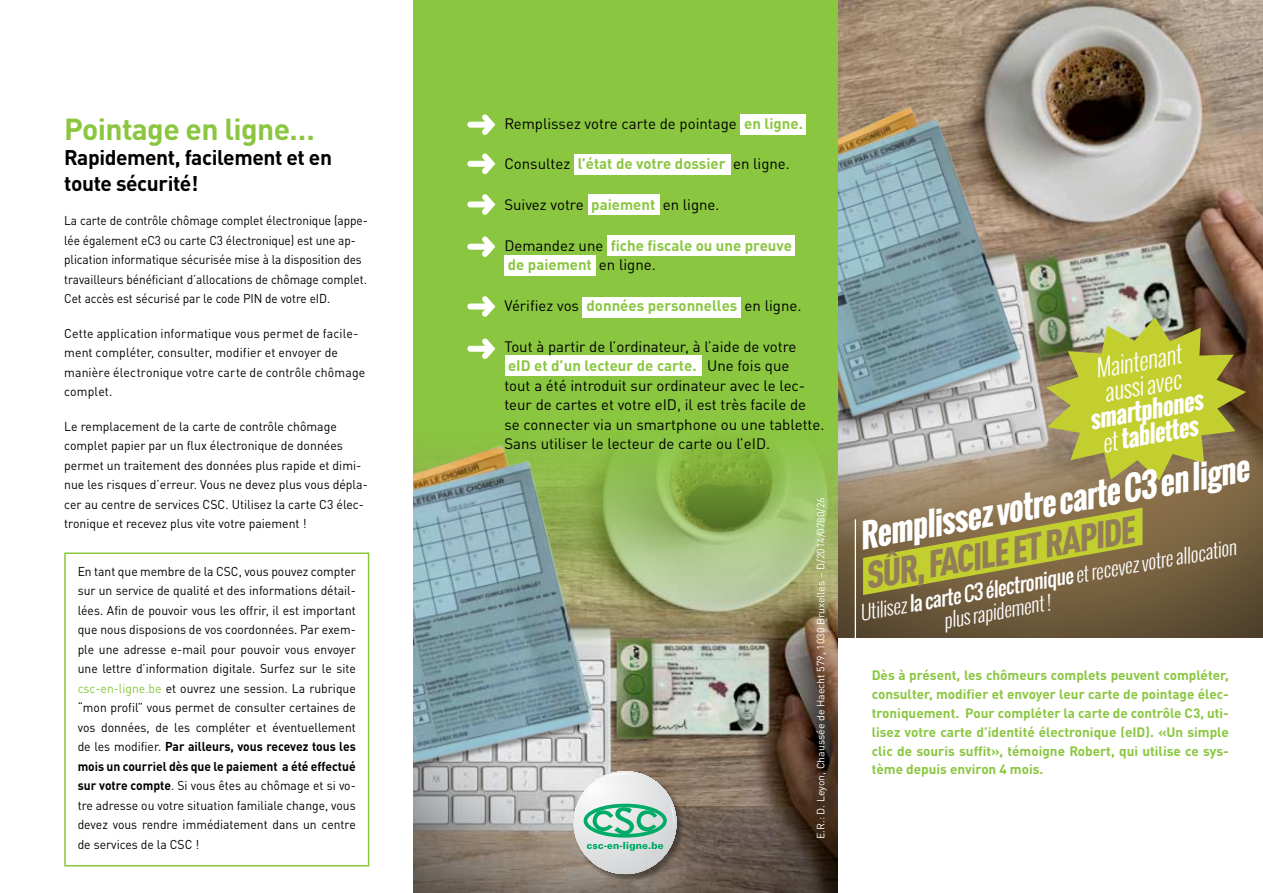
<style>
.page{position:relative;width:1263px;height:893px;background:#fff}
.page>*{position:absolute;margin:0;border:0;box-sizing:border-box;transform-origin:0 0}
.t1{font:italic 900 condensed 37.35px "DINOT";color:#937d57}
.t2{font:italic 700 32.1px "Oswald";color:#fff}
.t3{font:700 30px "DINOT";letter-spacing:-.02em;color:#8ac63f}
.t4{font:italic 700 23.7px/24.8px "Oswald";color:#fff;text-align:center}
.t5{font:italic 300 23.7px/24.8px "Oswald";color:#fff}
.t6{font:700 21px/25.5px "DINOT";letter-spacing:-.02em;color:#000}
.t7{font:italic 300 19.65px/22px "Oswald";color:#fff}
.t8{font:15px/19.5px "DINOT";color:#000}
.t9{font:700 15px/19.5px "DINOT";color:#8ac63f}
.t10{font:700 13.5px/18.8px "DINOT";color:#8ac63f;text-align:justify}
.t11{font:12.75px/19.5px "DINOT";color:#000;text-align:justify;scale:.95 1}
.t12{font:12.75px/19.5px "DINOT";color:#000;scale:.96 1}
.t13{font:12.75px/19.5px "DINOT";color:#000;scale:.93 1}
.t14{font:10.5px "DINOT";color:#fff}
.s1{color:#8ac63f}
.s2{font-weight:700}
.s3{font-weight:700;color:#8ac63f}
.s4{font-weight:400;color:#000}
.s5{font-weight:300}
.s6{font-weight:400}
</style>
<div class="page">
<img style="left:838px;top:0;width:425px;height:333px">
<img style="left:838px;top:333px;width:425px;height:305px">
<img style="left:838px;top:437px;width:163px;height:122px">
<img style="left:838px;top:98px;width:183px;height:13px">
<img style="left:838px;top:111px;width:193px;height:316px">
<div style="left:412px;top:0;width:426px;height:893px;background:#8ac63f"></div>
<div style="left:741px;top:114px;width:65px;height:21px;background:#fff"></div>
<img style="left:412px;top:429px;width:426px;height:216px">
<img style="left:412px;top:645px;width:426px;height:248px">
<div style="left:573px;top:771px;width:112px;height:112px;background:#000;opacity:.4"></div>
<svg style="left:574px;top:771px;width:102px;height:103px;background:#b3cabf"></svg>
<img style="left:412px;top:438px;width:180px;height:16px">
<img style="left:412px;top:454px;width:189px;height:322px">
<hr style="left:64px;top:552px;width:305px;height:2px;background:#8ac63f">
<hr style="left:64px;top:554px;width:2px;height:311px;background:#8ac63f">
<hr style="left:368px;top:554px;width:1px;height:311px;background:#8ac63f">
<hr style="left:64px;top:865px;width:305px;height:1px;background:#8ac63f">
<div style="left:574px;top:154px;width:156px;height:21px;background:#fff"></div>
<div style="left:588px;top:194px;width:72px;height:21px;background:#fff"></div>
<div style="left:504px;top:256px;width:92px;height:20px;background:#fff"></div>
<div style="left:505px;top:355px;width:196px;height:21px;background:#fff"></div>
<div style="left:583px;top:297px;width:158px;height:20px;background:#fff"></div>
<div style="left:607px;top:235px;width:188px;height:20px;background:#fff"></div>
<svg style="left:467px;top:114px;width:28px;height:21px"></svg>
<svg style="left:467px;top:153px;width:28px;height:21px"></svg>
<svg style="left:467px;top:194px;width:28px;height:21px"></svg>
<svg style="left:467px;top:236px;width:28px;height:21px"></svg>
<svg style="left:467px;top:338px;width:28px;height:21px"></svg>
<svg style="left:467px;top:296px;width:28px;height:21px"></svg>
<hr style="left:855px;top:519px;width:1px;height:193px;background:#fff">
<svg style="left:863px;top:508px;width:279px;height:87px;background:#9d953d"></svg>
<svg style="left:1046px;top:317px;width:200px;height:163px;background:#aaaa43"></svg>
<h3 class="t3" style="left:64px;top:109px;width:252px">Pointage en ligne…</h3>
<h3 class="t6" style="left:64px;top:144px;width:269px">Rapidement, facilement et en toute sécurité!</h3>
<p class="t13" style="left:64px;top:211px;width:328px">La carte de contrôle chômage complet électronique (appe&shy;lée également eC3 ou carte C3 électronique) est une ap&shy;plication informatique sécurisée mise à la disposition des travailleurs bénéficiant d’allocations de chômage complet.<br>Cet accès est sécurisé par le code PIN de votre eID.</p>
<p class="t12" style="left:64px;top:323px;width:315px">Cette application informatique vous permet de facile&shy;ment compléter, consulter, modifier et envoyer de manière électronique votre carte de contrôle chômage complet.</p>
<p class="t12" style="left:64px;top:416px;width:318px">Le remplacement de la carte de contrôle chômage complet papier par un flux électronique de données permet un traitement des données plus rapide et dimi&shy;nue les risques d’erreur. Vous ne devez plus vous dépla&shy;cer au centre de services CSC. Utilisez la carte C3 élec&shy;tronique et recevez plus vite votre paiement !</p>
<p class="t11" style="left:78px;top:561px;width:294px">En tant que membre de la CSC, vous pouvez compter sur un service de qualité et des informations détail&shy;lées. Afin de pouvoir vous les offrir, il est important que nous disposions de vos coordonnées. Par exem&shy;ple une adresse e-mail pour pouvoir vous envoyer une lettre d’information digitale. Surfez sur le site <span class="s1">csc-en-ligne.be</span> et ouvrez une session. La rubrique “mon profil” vous permet de consulter certaines de vos données, de les compléter et éventuellement de les modifier. <span class="s2">Par ailleurs, vous recevez tous les mois un courriel dès que le paiement a été effectué sur votre compte</span>. Si vous êtes au chômage et si vo&shy;tre adresse ou votre situation familiale change, vous devez vous rendre immédiatement dans un centre de services de la CSC !</p>
<p class="t8" style="left:504px;top:113px;width:300px">Remplissez votre carte de pointage <span class="s3">en ligne.</span></p>
<p class="t9" style="left:504px;top:154px;width:287px"><span class="s4">Consultez</span> l’état de votre dossier <span class="s4">en ligne.</span></p>
<p class="t8" style="left:504px;top:195px;width:217px">Suivez votre <span class="s3">paiement</span> en ligne.</p>
<p class="t9" style="left:504px;top:235px;width:289px"><span class="s4">Demandez une</span> fiche fiscale ou une preuve de paiement <span class="s4">en ligne.</span></p>
<p class="t8" style="left:504px;top:296px;width:299px">Vérifiez vos <span class="s3">données personnelles</span> en ligne.</p>
<p class="t8" style="left:504px;top:336px;width:322px">Tout à partir de l’ordinateur, à l’aide de votre<br><span class="s3">eID et d’un lecteur de carte.</span> Une fois que<br>tout a été introduit sur ordinateur avec le lec--- teur de cartes et votre eID, il est très facile de se connecter via un smartphone ou une tablette.<br>Sans utiliser le lecteur de carte ou l’eID.</p>
<p class="t14" style="left:814px;top:839px;width:344px;rotate:-90deg">E.R.: D. Leyon, Chaussée de Haecht 579, 1030 Bruxelles – D/2014/0780/26</p>
<h3 class="t5" style="left:1093px;top:356px;width:89px;rotate:-10deg">Maintenant aussi avec</h3>
<h3 class="t4" style="left:1087px;top:407px;width:116px;rotate:-10deg">smartphones <span class="s5">et</span> tablettes</h3>
<h2 class="t2" style="left:855px;top:512px;width:396px;rotate:-10deg">Remplissez votre carte C3 en ligne</h2>
<h1 class="t1" style="left:861px;top:553px;width:275px;rotate:-10deg">Sûr, facile et rapide</h1>
<h3 class="t7" style="left:937px;top:588px;width:302px;text-indent:-81px;rotate:-10deg">Utilisez <span class="s6">la carte C3 électronique</span> et recevez votre allocation plus rapidement !</h3>
<p class="t10" style="left:872px;top:666px;width:359px">Dès à présent, les chômeurs complets peuvent compléter, consulter, modifier et envoyer leur carte de pointage élec&shy;troniquement. Pour compléter la carte de contrôle C3, uti&shy;lisez votre carte d’identité électronique (eID). «Un simple clic de souris suffit», témoigne Robert, qui utilise ce sys&shy;tème depuis environ 4 mois.</p>
</div>
